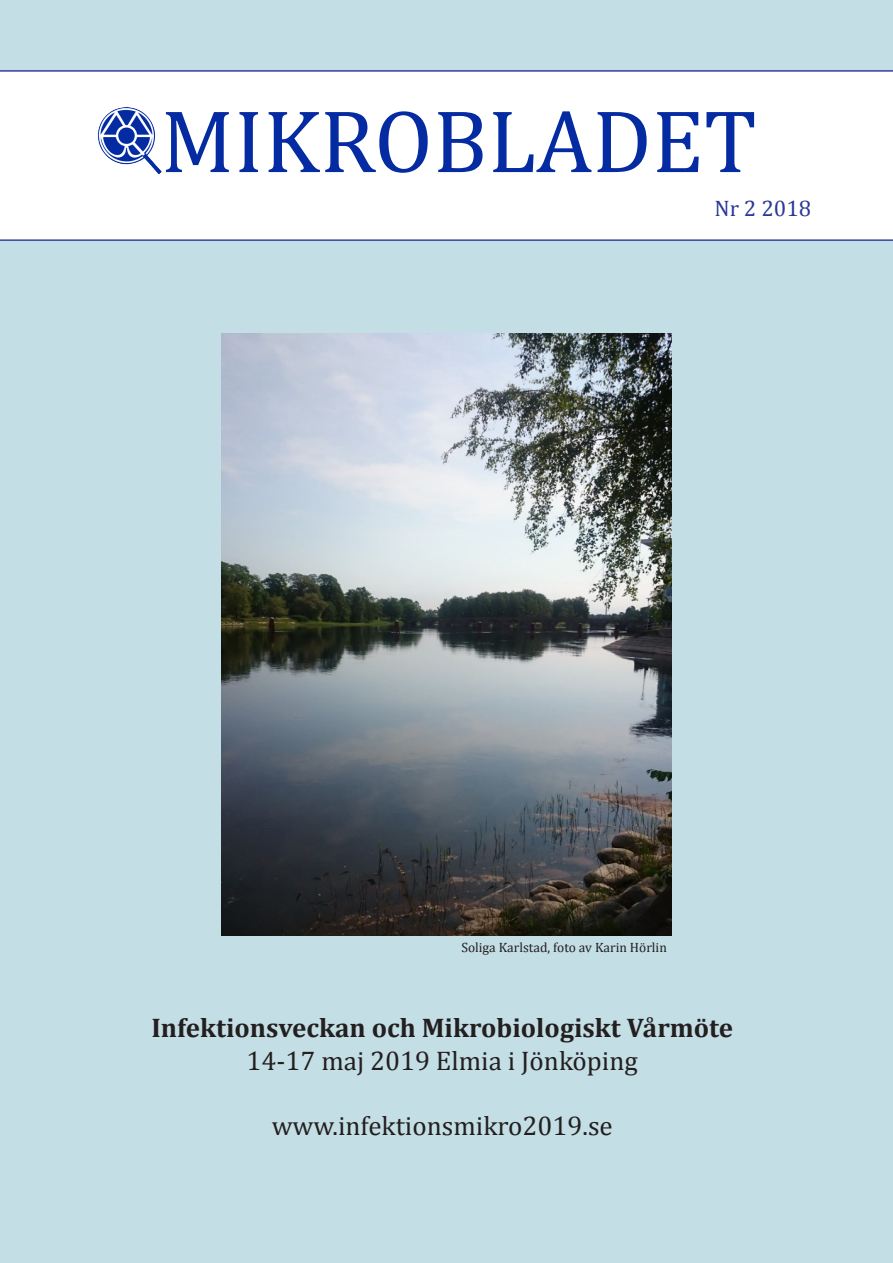
<style>
.page{position:relative;width:893px;height:1263px;background:#c3dee4}
.page>*{position:absolute;margin:0;border:0;box-sizing:border-box;transform-origin:0 0}
.t1{font:90px "Cambria";color:#042ba2}
.t2{font:27px "Cambria";color:#231f20}
.t3{font:700 27px "Cambria";color:#231f20}
.t4{font:22.5px "Cambria";color:#2a3895}
.t5{font:13.5px "Cambria";color:#231f20}
</style>
<div class="page">
<svg style="left:0;top:70px;width:893px;height:171px"></svg>
<img style="left:97px;top:107px;width:66px;height:69px">
<img style="left:221px;top:334px;width:451px;height:601px">
<p class="t1" style="left:161px;top:88px;width:598px">MIKROBLADET</p>
<p class="t4" style="left:714px;top:195px;width:98px">Nr 2 2018</p>
<p class="t5" style="left:461px;top:940px;width:207px">Soliga Karlstad, foto av Karin Hörlin</p>
<p class="t3" style="left:151px;top:1009px;width:583px">Infektionsveckan och Mikrobiologiskt Vårmöte</p>
<p class="t2" style="left:247px;top:1045px;width:393px">14-17 maj 2019 Elmia i Jönköping</p>
<p class="t2" style="left:272px;top:1109px;width:343px">www.infektionsmikro2019.se</p>
</div>
